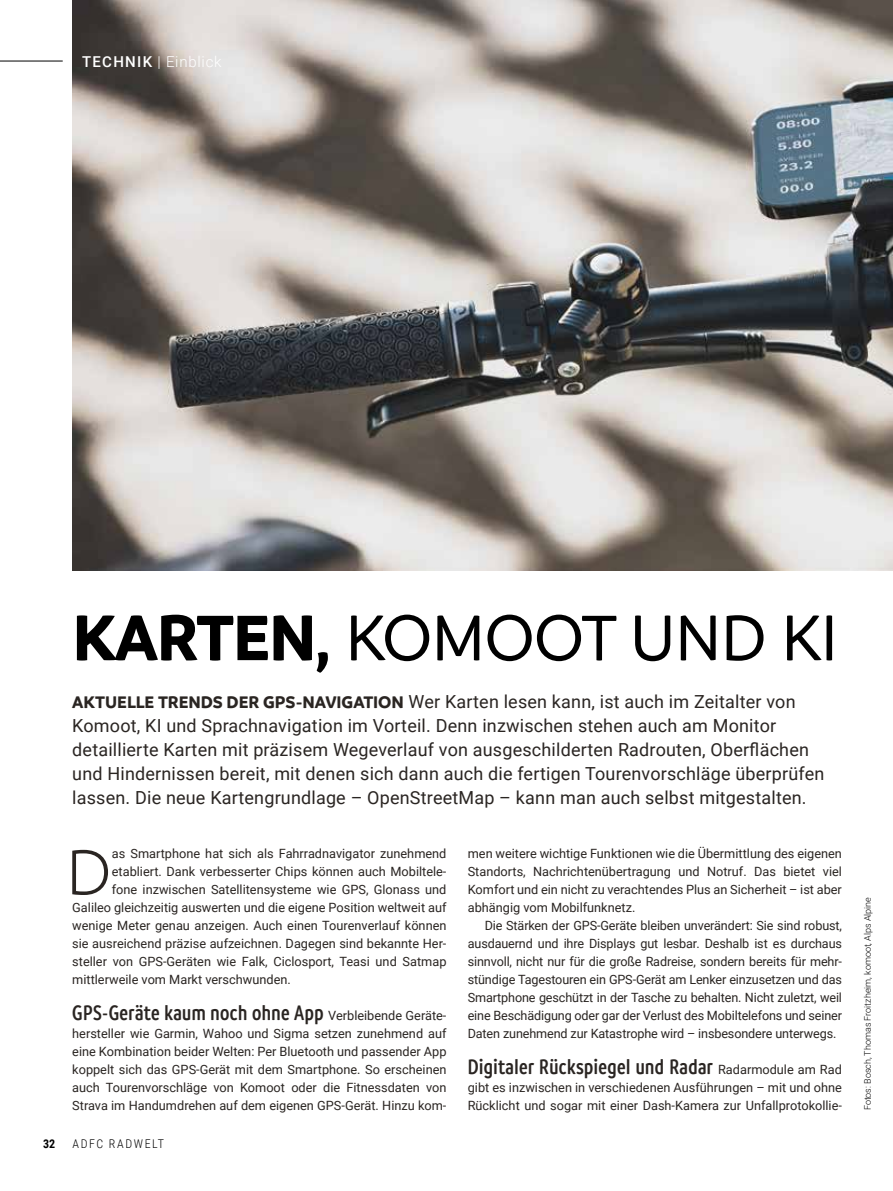
<style>
.page{position:relative;width:893px;height:1191px;background:#fff}
.page>*{position:absolute;margin:0;border:0;box-sizing:border-box;transform-origin:0 0}
.t1{font:500 69px "Branding SF";letter-spacing:-.02em;color:#000}
.t2{font:300 68.4px "Branding SF";color:#2a2522}
.t3{font:600 condensed 22.5px "Branding SF";letter-spacing:.02em;color:#2a2522}
.t4{font:18px/24px "Roboto";letter-spacing:.01em;color:#2a2522}
.t5{font:300 15px "Roboto";letter-spacing:.05em;color:#fff}
.t6{font:12.75px/18px "Roboto";color:#2a2522;text-align:justify}
.t7{font:300 12px "Roboto Condensed";letter-spacing:.135em;color:#000}
.t8{font:700 12px "Roboto Condensed";color:#000}
.t9{font:300 9px "Roboto";color:#000}
.s1{font-weight:500}
.s2{font-weight:700}
.s3{font-family:"Branding SF";font-weight:700}
.s4{font-family:"Roboto";font-weight:400;font-stretch:normal;font-size:12.75px}
</style>
<div class="page">
<img style="left:72px;top:0;width:821px;height:570px">
<hr style="left:0;top:61px;width:63px;height:1px;background:#000">
<p class="t5" style="left:82px;top:51px;width:141px"><span class="s1">TECHNIK</span> | Einblick</p>
<h1 class="t1" style="left:72px;top:601px;width:767px"><span class="s2">KARTEN,</span> KOMOOT UND KI</h1>
<p class="t4" style="left:72px;top:689px;width:753px"><span class="s3">AKTUELLE TRENDS DER GPS-NAVIGATION</span> Wer Karten lesen kann, ist auch im Zeitalter von Komoot, KI und Sprachnavigation im Vorteil. Denn inzwischen stehen auch am Monitor detaillierte Karten mit präzisem Wegeverlauf von ausgeschilderten Radrouten, Oberflächen und Hindernissen bereit, mit denen sich dann auch die fertigen Tourenvorschläge überprüfen lassen. Die neue Kartengrundlage – OpenStreetMap – kann man auch selbst mitgestalten.</p>
<p class="t6" style="left:468px;top:844px;width:376px">men weitere wichtige Funktionen wie die Übermittlung des eigenen Standorts, Nachrichtenübertragung und Notruf. Das bietet viel Komfort und ein nicht zu verachtendes Plus an Sicherheit – ist aber abhängig vom Mobilfunknetz.</p>
<p class="t6" style="left:468px;top:916px;width:376px;text-indent:17px">Die Stärken der GPS-Geräte bleiben unverändert: Sie sind robust, ausdauernd und ihre Displays gut lesbar. Deshalb ist es durchaus sinnvoll, nicht nur für die große Radreise, sondern bereits für mehr&shy;stündige Tagestouren ein GPS-Gerät am Lenker einzusetzen und das Smartphone geschützt in der Tasche zu behalten. Nicht zuletzt, weil eine Beschädigung oder gar der Verlust des Mobiltelefons und seiner Daten zunehmend zur Katastrophe wird – insbesondere unterwegs.</p>
<h3 class="t3" style="left:468px;top:1055px;width:376px">Digitaler Rückspiegel und Radar <span class="s4">Radarmodule am Rad</span></h3>
<p class="t6" style="left:468px;top:1078px;width:376px">gibt es inzwischen in verschiedenen Ausführungen – mit und ohne<br>Rücklicht und sogar mit einer Dash-Kamera zur Unfallprotokollie-</p>
<h2 class="t2" style="left:66px;top:837px;width:48px">D</h2>
<p class="t6" style="left:112px;top:844px;width:336px">as Smartphone hat sich als Fahrradnavigator zunehmend</p>
<p class="t6" style="left:112px;top:862px;width:336px">etabliert. Dank verbesserter Chips können auch Mobiltele-</p>
<p class="t6" style="left:112px;top:880px;width:336px">fone inzwischen Satellitensysteme wie GPS, Glonass und</p>
<p class="t6" style="left:72px;top:898px;width:376px">Galileo gleichzeitig auswerten und die eigene Position weltweit auf</p>
<p class="t6" style="left:72px;top:916px;width:376px">wenige Meter genau anzeigen. Auch einen Tourenverlauf können</p>
<p class="t6" style="left:72px;top:934px;width:376px">sie ausreichend präzise aufzeichnen. Dagegen sind bekannte Her-</p>
<p class="t6" style="left:72px;top:952px;width:376px">steller von GPS-Geräten wie Falk, Ciclosport, Teasi und Satmap</p>
<p class="t6" style="left:72px;top:970px;width:220px">mittlerweile vom Markt verschwunden.</p>
<h3 class="t3" style="left:72px;top:1001px;width:376px">GPS-Geräte kaum noch ohne App <span class="s4">Verbleibende Geräte-</span></h3>
<p class="t6" style="left:72px;top:1024px;width:376px">hersteller wie Garmin, Wahoo und Sigma setzen zunehmend auf eine Kombination beider Welten: Per Bluetooth und passender App koppelt sich das GPS-Gerät mit dem Smartphone. So erscheinen auch Tourenvorschläge von Komoot oder die Fitnessdaten von Strava im Handumdrehen auf dem eigenen GPS-Gerät. Hinzu kom-</p>
<p class="t8" style="left:43px;top:1135px;width:14px">32</p>
<p class="t7" style="left:72px;top:1135px;width:93px">ADFC RADWELT</p>
<p class="t9" style="left:861px;top:1110px;width:215px;rotate:-90deg">Fotos: Bosch, Thomas Froitzheim, komoot, Alps Alpine</p>
</div>
